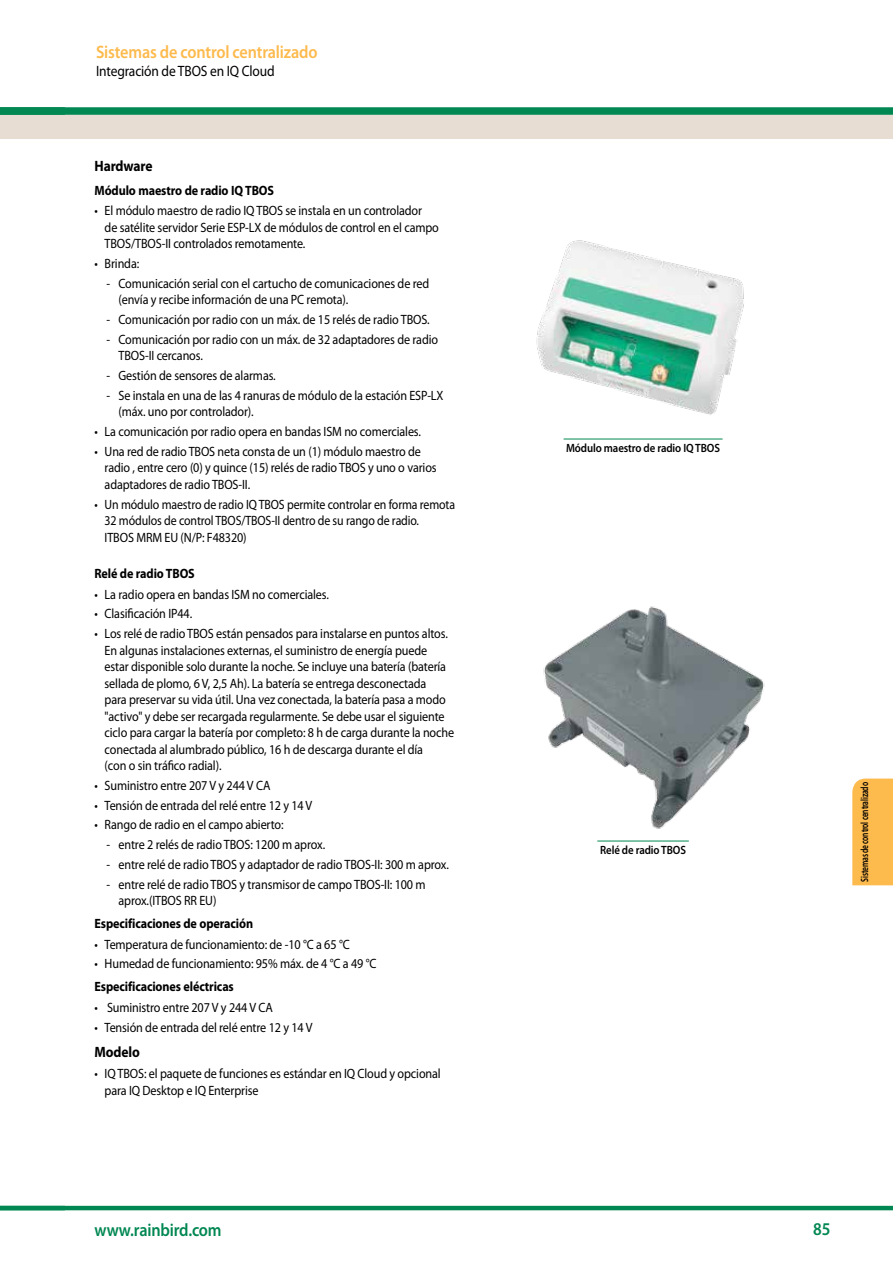
<style>
.page{position:relative;width:893px;height:1263px;background:#fff}
.page>*{position:absolute;margin:0;border:0;box-sizing:border-box;transform-origin:0 0}
.t1{font:600 18px "Myriad Pro";letter-spacing:-.01em;color:#fdba4d;scale:.9 1}
.t2{font:600 18px "Myriad Pro";letter-spacing:-.01em;color:#008752;scale:.9 1}
.t3{font:15px "Myriad Pro";letter-spacing:-.01em;color:#000;scale:.9 1}
.t4{font:700 15px "Myriad Pro";letter-spacing:-.01em;color:#000;scale:.9 1}
.t5{font:13.5px/16.5px "Myriad Pro";letter-spacing:-.01em;color:#000;scale:.9 1}
.t6{font:13.5px/16.5px "Myriad Pro";letter-spacing:-.01em;color:#000;scale:.88 1}
.t7{font:700 13.5px "Myriad Pro";letter-spacing:-.01em;color:#000;scale:.9 1}
.t8{font:600 12px "Myriad Pro";letter-spacing:-.01em;color:#000;scale:.9 1}
.t9{font:600 10.5px "Myriad Pro";letter-spacing:-.02em;color:#000;scale:.71 1}
</style>
<div class="page">
<hr style="left:0;top:1206px;width:893px;height:4px;background:#008752">
<div style="left:0;top:111px;width:893px;height:27px;background:#e7ddd3"></div>
<div style="left:0;top:107px;width:893px;height:8px;background:#008752"></div>
<div style="left:852px;top:778px;width:41px;height:107px;background:#fdba4d"></div>
<img style="left:543px;top:606px;width:222px;height:223px">
<img style="left:536px;top:240px;width:208px;height:175px">
<hr style="left:564px;top:439px;width:159px;height:1px;background:#008752">
<hr style="left:597px;top:841px;width:92px;height:1px;background:#008752">
<h1 class="t1" style="left:96px;top:41px;width:248px">Sistemas de control centralizado</h1>
<p class="t3" style="left:96px;top:62px;width:200px">Integración de TBOS en IQ Cloud</p>
<p class="t4" style="left:95px;top:156px;width:66px">Hardware</p>
<p class="t7" style="left:94px;top:181px;width:201px">Módulo maestro de radio IQ TBOS</p>
<p class="t5" style="left:105px;top:202px;width:373px;text-indent:-10px">• El módulo maestro de radio IQ TBOS se instala en un controlador<br>de satélite servidor Serie ESP-LX de módulos de control en el campo<br>TBOS/TBOS-II controlados remotamente.</p>
<p class="t5" style="left:94px;top:255px;width:51px">• Brinda:</p>
<p class="t5" style="left:119px;top:275px;width:347px;text-indent:-12px">- Comunicación serial con el cartucho de comunicaciones de red (envía y recibe información de una PC remota).</p>
<p class="t5" style="left:106px;top:311px;width:361px">- Comunicación por radio con un máx. de 15 relés de radio TBOS.</p>
<p class="t5" style="left:119px;top:331px;width:357px;text-indent:-12px">- Comunicación por radio con un máx. de 32 adaptadores de radio<br>TBOS-II cercanos.</p>
<p class="t5" style="left:106px;top:367px;width:190px">- Gestión de sensores de alarmas.</p>
<p class="t5" style="left:119px;top:387px;width:363px;text-indent:-12px">- Se instala en una de las 4 ranuras de módulo de la estación ESP-LX (máx. uno por controlador).</p>
<p class="t5" style="left:95px;top:423px;width:364px">• La comunicación por radio opera en bandas ISM no comerciales.</p>
<p class="t5" style="left:105px;top:443px;width:370px;text-indent:-10px">• Una red de radio TBOS neta consta de un (1) módulo maestro de radio , entre cero (0) y quince (15) relés de radio TBOS y uno o varios adaptadores de radio TBOS-II.</p>
<p class="t6" style="left:105px;top:496px;width:400px;text-indent:-10px">• Un módulo maestro de radio IQ TBOS permite controlar en forma remota<br>32 módulos de control TBOS/TBOS-II dentro de su rango de radio.<br>ITBOS MRM EU (N/P: F48320)</p>
<p class="t7" style="left:94px;top:564px;width:113px">Relé de radio TBOS</p>
<p class="t5" style="left:94px;top:586px;width:262px">• La radio opera en bandas ISM no comerciales.</p>
<p class="t5" style="left:94px;top:605px;width:110px">• Clasificación IP44.</p>
<p class="t5" style="left:105px;top:625px;width:390px;text-indent:-10px">• Los relé de radio TBOS están pensados para instalarse en puntos altos.<br>En algunas instalaciones externas, el suministro de energía puede estar disponible solo durante la noche. Se incluye una batería (batería sellada de plomo, 6 V, 2,5 Ah). La batería se entrega desconectada<br>para preservar su vida útil. Una vez conectada, la batería pasa a modo "activo" y debe ser recargada regularmente. Se debe usar el siguiente ciclo para cargar la batería por completo: 8 h de carga durante la noche conectada al alumbrado público, 16 h de descarga durante el día<br>(con o sin tráfico radial).</p>
<p class="t5" style="left:94px;top:777px;width:197px">• Suministro entre 207 V y 244 V CA</p>
<p class="t5" style="left:94px;top:797px;width:244px">• Tensión de entrada del relé entre 12 y 14 V</p>
<p class="t5" style="left:94px;top:816px;width:212px">• Rango de radio en el campo abierto:</p>
<p class="t5" style="left:106px;top:836px;width:245px">- entre 2 relés de radio TBOS: 1200 m aprox.</p>
<p class="t5" style="left:106px;top:856px;width:382px">- entre relé de radio TBOS y adaptador de radio TBOS-II: 300 m aprox.</p>
<p class="t5" style="left:119px;top:875px;width:343px;text-indent:-12px">- entre relé de radio TBOS y transmisor de campo TBOS-II: 100 m aprox.(ITBOS RR EU)</p>
<p class="t7" style="left:95px;top:914px;width:178px">Especificaciones de operación</p>
<p class="t5" style="left:95px;top:936px;width:285px">• Temperatura de funcionamiento: de -10 °C a 65 °C</p>
<p class="t5" style="left:95px;top:955px;width:315px">• Humedad de funcionamiento: 95% máx. de 4 °C a 49 °C</p>
<p class="t7" style="left:95px;top:978px;width:156px">Especificaciones eléctricas</p>
<p class="t5" style="left:95px;top:999px;width:200px">• Suministro entre 207 V y 244 V CA</p>
<p class="t5" style="left:95px;top:1019px;width:244px">• Tensión de entrada del relé entre 12 y 14 V</p>
<p class="t4" style="left:94px;top:1042px;width:52px">Modelo</p>
<p class="t5" style="left:105px;top:1065px;width:375px;text-indent:-10px">• IQ TBOS: el paquete de funciones es estándar en IQ Cloud y opcional para IQ Desktop e IQ Enterprise</p>
<p class="t8" style="left:566px;top:441px;width:173px">Módulo maestro de radio IQ TBOS</p>
<p class="t8" style="left:600px;top:843px;width:97px">Relé de radio TBOS</p>
<p class="t9" style="left:858px;top:882px;width:142px;rotate:-90deg">Sistemas de control centralizado</p>
<h1 class="t2" style="left:95px;top:1219px;width:143px">www.rainbird.com</h1>
<h1 class="t2" style="left:813px;top:1217px;width:21px">85</h1>
</div>
